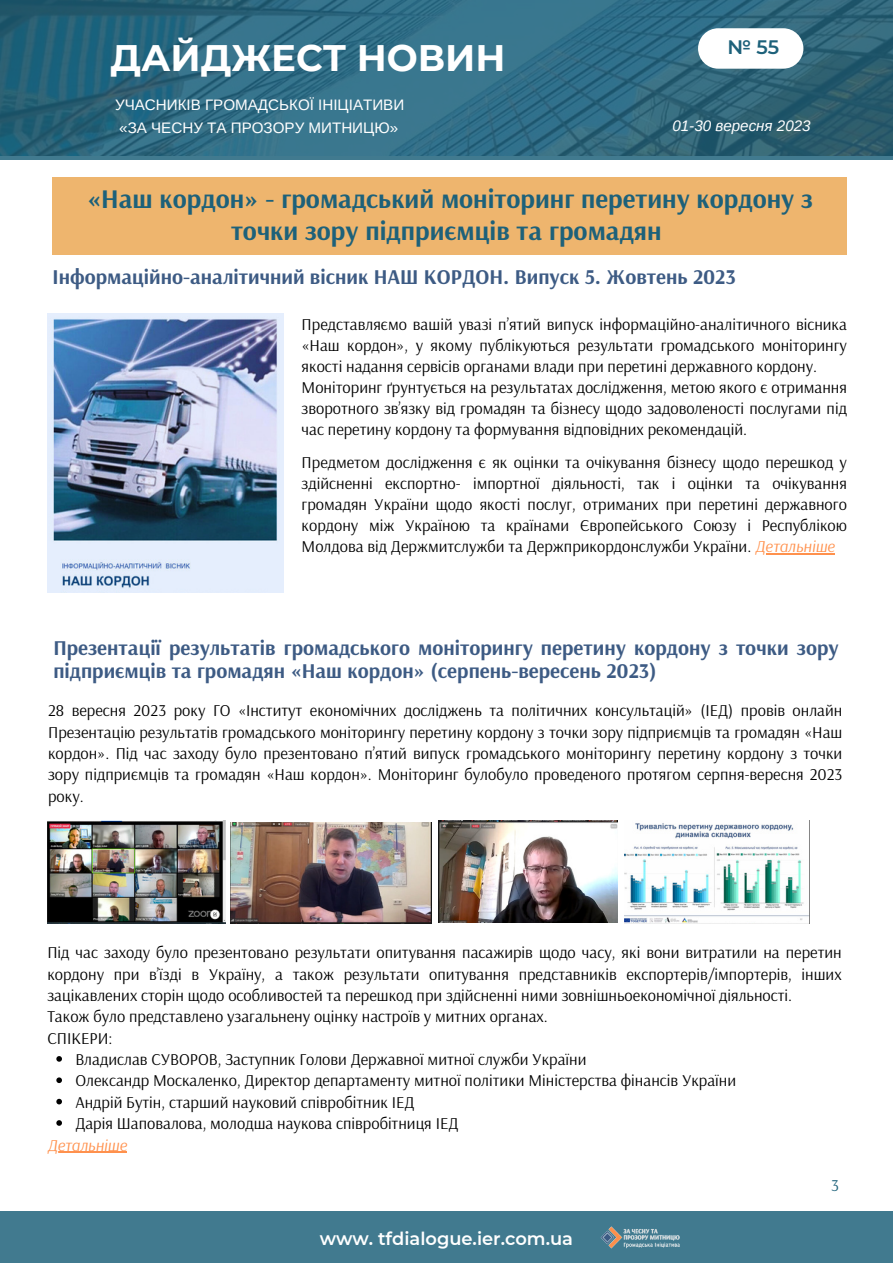
<style>
.page{position:relative;width:893px;height:1264px;background:#fff}
.page>*{position:absolute;margin:0;border:0;box-sizing:border-box;transform-origin:0 0}
.t1{font:700 36.9px "Montserrat";color:#fff}
.t2{font:700 26.85px/31.5px "Arsenal";color:#1d617a;text-align:center}
.t3{font:700 21px/23.5px "Arsenal";color:#3d5b84}
.t4{font:600 19.5px "Montserrat";color:#1d617a}
.t5{font:600 17.85px "Montserrat";color:#fff}
.t6{font:16.5px/21px "Arsenal";color:#000;text-align:justify}
.t7{font:italic 16.5px "Arsenal";color:#ff914d}
.t8{font:16.5px "Arsenal";color:#1d617a}
.t9{font:15.15px "Arimo";color:#fff}
.t10{font:italic 15.15px "Arimo";color:#fff}
.s1{font-style:italic;color:#ff914d}
</style>
<div class="page">
<svg style="left:0;top:0;width:892px;height:160px;background:#2e6980"></svg>
<div style="left:698px;top:28px;width:105px;height:41px;background:#fff;border-radius:20px"></div>
<div style="left:0;top:1211px;width:892px;height:51px;background:#417a8f"></div>
<div style="left:53px;top:177px;width:793px;height:77px;background:#eeb56e"></div>
<img style="left:600px;top:1226px;width:80px;height:23px">
<img style="left:47px;top:313px;width:236px;height:279px">
<img style="left:47px;top:820px;width:179px;height:103px">
<img style="left:231px;top:822px;width:200px;height:101px">
<img style="left:438px;top:820px;width:179px;height:102px">
<img style="left:624px;top:823px;width:185px;height:100px">
<hr style="left:755px;top:553px;width:79px;height:1px;background:#ff914d">
<svg style="left:56px;top:1056px;width:6px;height:5px"></svg>
<svg style="left:56px;top:1077px;width:6px;height:6px"></svg>
<svg style="left:56px;top:1098px;width:6px;height:6px"></svg>
<svg style="left:56px;top:1120px;width:6px;height:5px"></svg>
<hr style="left:47px;top:1151px;width:80px;height:1px;background:#ff914d">
<p class="t1" style="left:110px;top:35px;width:396px">ДАЙДЖЕСТ НОВИН</p>
<p class="t9" style="left:115px;top:97px;width:291px">УЧАСНИКІВ ГРОМАДСЬКОЇ ІНІЦІАТИВИ</p>
<p class="t9" style="left:119px;top:119px;width:280px">«ЗА ЧЕСНУ ТА ПРОЗОРУ МИТНИЦЮ»</p>
<p class="t10" style="left:672px;top:117px;width:140px">01-30 вересня 2023</p>
<p class="t4" style="left:727px;top:35px;width:53px">№ 55</p>
<p class="t2" style="left:87px;top:182px;width:727px">«Наш кордон» - громадський моніторинг перетину кордону з точки зору підприємців та громадян</p>
<p class="t3" style="left:53px;top:264px;width:684px">Інформаційно-аналітичний вісник НАШ КОРДОН. Випуск 5. Жовтень 2023</p>
<p class="t6" style="left:301px;top:314px;width:547px">Представляємо вашій увазі п’ятий випуск інформаційно-аналітичного вісника «Наш кордон», у якому публікуються результати громадського моніторингу якості надання сервісів органами влади при перетині державного кордону.</p>
<p class="t6" style="left:301px;top:377px;width:547px">Моніторинг ґрунтується на результатах дослідження, метою якого є отримання зворотного зв’язку від громадян та бізнесу щодо задоволеності послугами під час перетину кордону та формування відповідних рекомендацій.</p>
<p class="t6" style="left:301px;top:451px;width:547px">Предметом дослідження є як оцінки та очікування бізнесу щодо перешкод у здійсненні експортно- імпортної діяльності, так і оцінки та очікування громадян України щодо якості послуг, отриманих при перетині державного кордону між Україною та країнами Європейського Союзу і Республікою Молдова від Держмитслужби та Держприкордонслужби України. <span class="s1">Детальніше</span></p>
<p class="t3" style="left:53px;top:635px;width:786px">Презентації результатів громадського моніторингу перетину кордону з точки зору підприємців та громадян «Наш кордон» (серпень-вересень 2023)</p>
<p class="t6" style="left:48px;top:699px;width:795px">28 вересня 2023 року ГО «Інститут економічних досліджень та політичних консультацій» (ІЕД) провів онлайн Презентацію результатів громадського моніторингу перетину кордону з точки зору підприємців та громадян «Наш кордон». Під час заходу було презентовано п’ятий випуск громадського моніторингу перетину кордону з точки зору підприємців та громадян «Наш кордон». Моніторинг булобуло проведеного протягом серпня-вересня 2023 року.</p>
<p class="t6" style="left:47px;top:941px;width:795px">Під час заходу було презентовано результати опитування пасажирів щодо часу, які вони витратили на перетин кордону при в’їзді в Україну, а також результати опитування представників експортерів/імпортерів, інших зацікавлених сторін щодо особливостей та перешкод при здійсненні ними зовнішньоекономічної діяльності.</p>
<p class="t6" style="left:47px;top:1005px;width:502px">Також було представлено узагальнену оцінку настроїв у митних органах.</p>
<p class="t6" style="left:47px;top:1027px;width:67px">СПІКЕРИ:</p>
<p class="t6" style="left:75px;top:1048px;width:512px">Владислав СУВОРОВ, Заступник Голови Державної митної служби України</p>
<p class="t6" style="left:75px;top:1069px;width:662px">Олександр Москаленко, Директор департаменту митної політики Міністерства фінансів України</p>
<p class="t6" style="left:75px;top:1091px;width:340px">Андрій Бутін, старший науковий співробітник ІЕД</p>
<p class="t6" style="left:75px;top:1112px;width:384px">Дарія Шаповалова, молодша наукова співробітниця ІЕД</p>
<p class="t7" style="left:47px;top:1133px;width:81px">Детальніше</p>
<p class="t5" style="left:319px;top:1227px;width:255px">www. tfdialogue.ier.com.ua</p>
<p class="t8" style="left:831px;top:1174px;width:9px">3</p>
</div>
